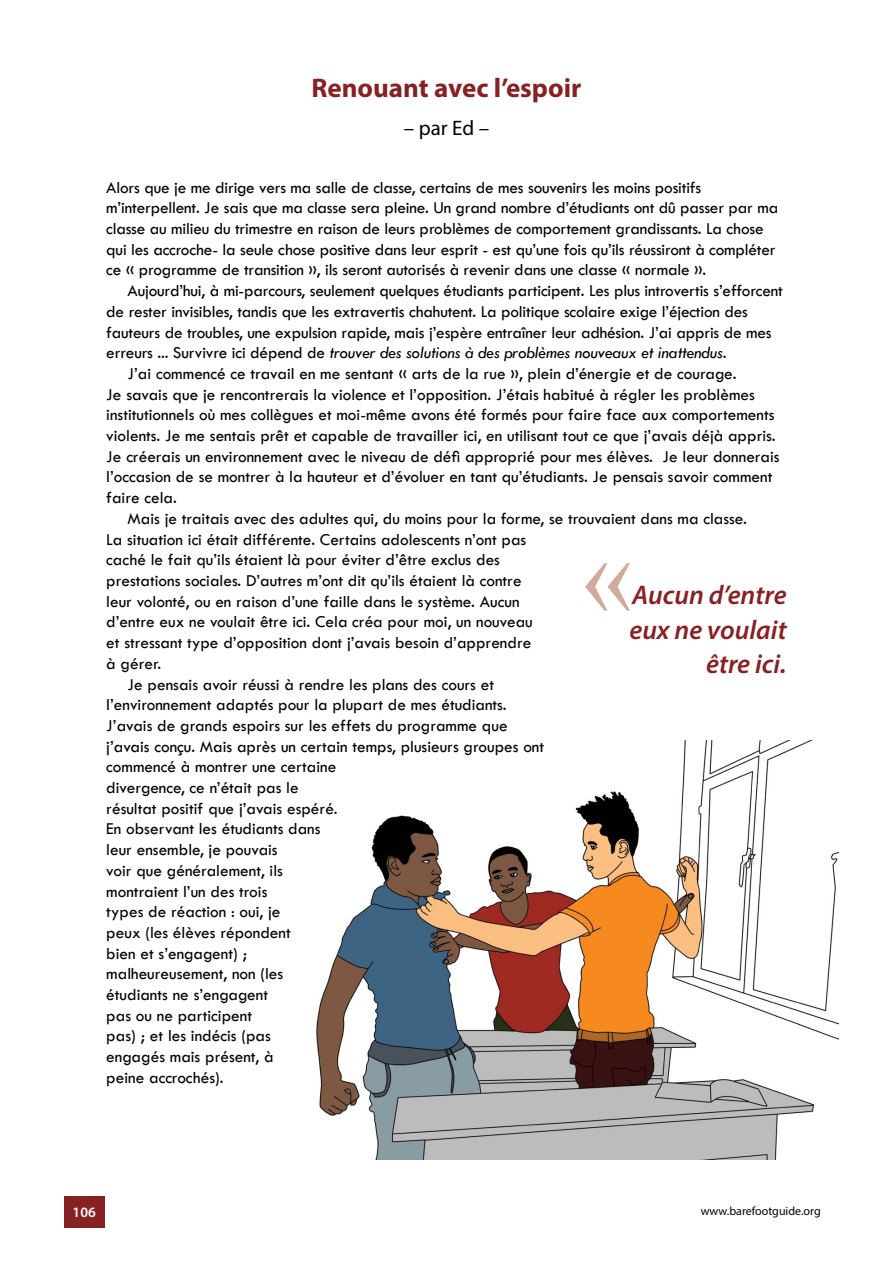
<style>
.page{position:relative;width:893px;height:1263px;background:#fff}
.page>*{position:absolute;margin:0;border:0;box-sizing:border-box;transform-origin:0 0}
.Sml_Chapter_sub-titl{font:101.85px "Times New Roman MT Std";color:#cfaa9d}
.Pull_Quote-5{font:italic 600 27px/34.5px "Myriad Pro";color:#882124;text-align:right}
.heading-3-lev-5{font:700 27px "Myriad Pro";color:#882124}
.article-story-author{font:21px "Myriad Pro";color:#000}
.Story_text-indent-5{font:17.25px/20.7px "Tw Cen";color:#000}
.Story-text-5{font:17.25px/20.7px "Tw Cen";letter-spacing:-.01em;color:#000}
.t1{font:600 14.4px "Myriad Pro";color:#fff}
.t2{font:12px "Myriad Pro";color:#000}
.s1{font-style:italic}
</style>
<div class="page">
<img style="left:316px;top:741px;width:522px;height:418px">
<div style="left:64px;top:1196px;width:41px;height:32px;background:#882124"></div>
<p class="heading-3-lev-5" style="left:312px;top:70px;width:271px">Renouant avec l’espoir</p>
<p class="article-story-author" style="left:404px;top:115px;width:87px">– par Ed –</p>
<p class="Story-text-5" style="left:106px;top:177px;width:673px">Alors que je me dirige vers ma salle de classe, certains de mes souvenirs les moins positifs m’interpellent. Je sais que ma classe sera pleine. Un grand nombre d’étudiants ont dû passer par ma classe au milieu du trimestre en raison de leurs problèmes de comportement grandissants. La chose qui les accroche- la seule chose positive dans leur esprit - est qu’une fois qu’ils réussiront à compléter ce « programme de transition », ils seront autorisés à revenir dans une classe « normale ».</p>
<p class="Story_text-indent-5" style="left:106px;top:280px;width:678px;text-indent:21px">Aujourd’hui, à mi-parcours, seulement quelques étudiants participent. Les plus introvertis s’efforcent de rester invisibles, tandis que les extravertis chahutent. La politique scolaire exige l’éjection des fauteurs de troubles, une expulsion rapide, mais j’espère entraîner leur adhésion. J’ai appris de mes erreurs ... Survivre ici dépend de <span class="s1">trouver des solutions à des problèmes nouveaux et inattendus</span>.</p>
<p class="Story_text-indent-5" style="left:106px;top:363px;width:675px;text-indent:21px">J’ai commencé ce travail en me sentant « arts de la rue », plein d’énergie et de courage.<br>Je savais que je rencontrerais la violence et l’opposition. J’étais habitué à régler les problèmes institutionnels où mes collègues et moi-même avons été formés pour faire face aux comportements violents. Je me sentais prêt et capable de travailler ici, en utilisant tout ce que j’avais déjà appris.<br>Je créerais un environnement avec le niveau de défi approprié pour mes élèves. Je leur donnerais l’occasion de se montrer à la hauteur et d’évoluer en tant qu’étudiants. Je pensais savoir comment faire cela.</p>
<p class="Story_text-indent-5" style="left:106px;top:508px;width:642px;text-indent:21px">Mais je traitais avec des adultes qui, du moins pour la forme, se trouvaient dans ma classe.<br>La situation ici était différente. Certains adolescents n’ont pas<br>caché le fait qu’ils étaient là pour éviter d’être exclus des<br>prestations sociales. D’autres m’ont dit qu’ils étaient là contre<br>leur volonté, ou en raison d’une faille dans le système. Aucun<br>d’entre eux ne voulait être ici. Cela créa pour moi, un nouveau<br>et stressant type d’opposition dont j’avais besoin d’apprendre<br>à gérer.</p>
<p class="Story_text-indent-5" style="left:106px;top:674px;width:439px;text-indent:21px">Je pensais avoir réussi à rendre les plans des cours et l’environnement adaptés pour la plupart de mes étudiants.<br>J’avais de grands espoirs sur les effets du programme que j’avais conçu. Mais après un certain temps, plusieurs groupes ont commencé à montrer une certaine<br>divergence, ce n’était pas le<br>résultat positif que j’avais espéré.<br>En observant les étudiants dans<br>leur ensemble, je pouvais<br>voir que généralement, ils<br>montraient l’un des trois<br>types de réaction : oui, je<br>peux (les élèves répondent<br>bien et s’engagent) ;<br>malheureusement, non (les<br>étudiants ne s’engagent<br>pas ou ne participent<br>pas) ; et les indécis (pas<br>engagés mais présent, à<br>peine accrochés).</p>
<p class="Sml_Chapter_sub-titl" style="left:582px;top:519px;width:52px">«</p>
<p class="Pull_Quote-5" style="left:629px;top:577px;width:159px">Aucun d’entre eux ne voulait être ici.</p>
<p class="t1" style="left:73px;top:1203px;width:25px">106</p>
<p class="t2" style="left:701px;top:1204px;width:122px">www.barefootguide.org</p>
</div>
